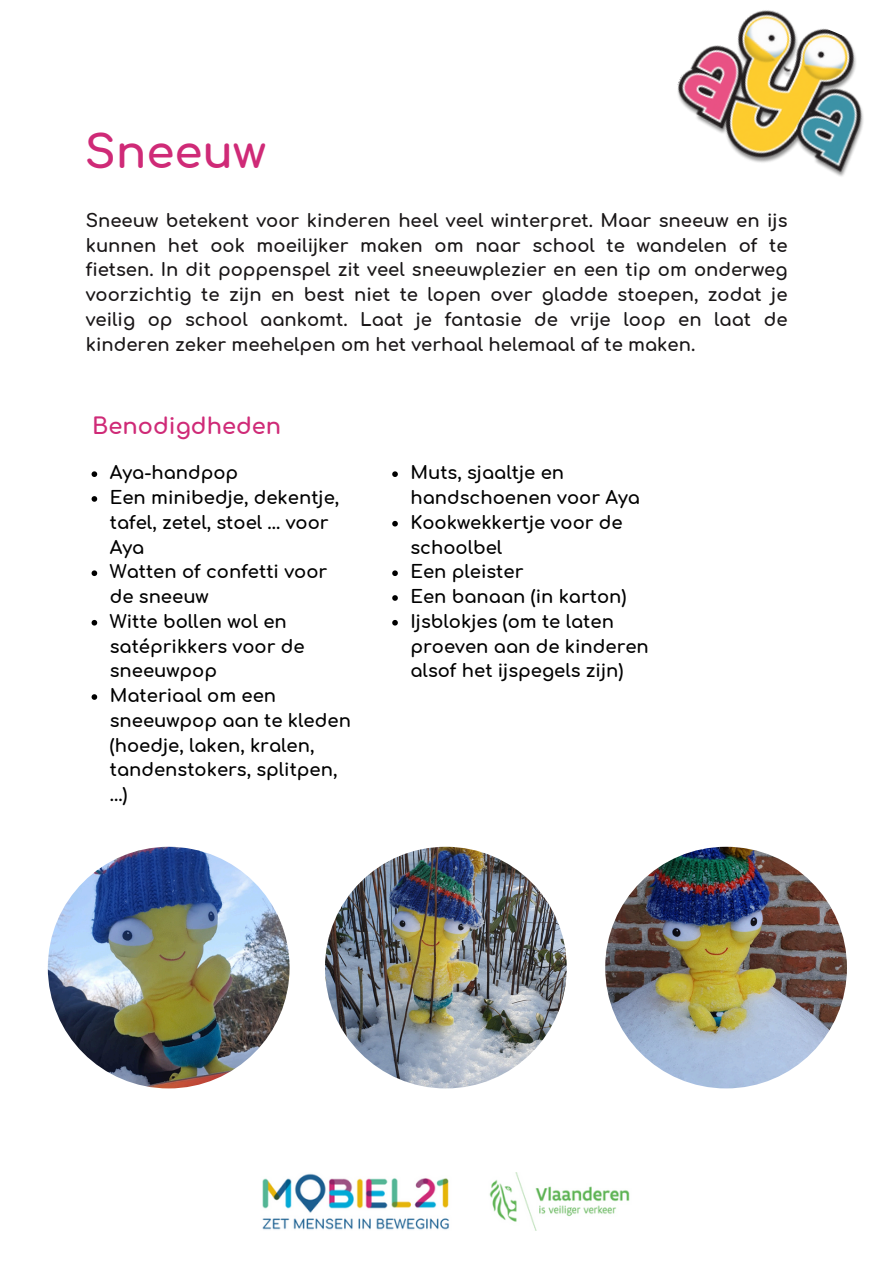
<style>
.page{position:relative;width:894px;height:1264px;background:#fff}
.page>*{position:absolute;margin:0;border:0;box-sizing:border-box;transform-origin:0 0}
.t1{font:700 45px "Comfortaa";color:#cf2a77}
.t2{font:700 22.5px "Comfortaa";color:#cf2a77}
.t3{font:700 18px/24.8px "Comfortaa";color:#000}
.t4{font:700 18px/24.8px "Comfortaa";color:#191617;text-align:justify}
</style>
<div class="page">
<img style="left:262px;top:1172px;width:368px;height:58px">
<img style="left:677px;top:10px;width:187px;height:167px">
<img style="left:48px;top:846px;width:241px;height:242px;border-radius:50%">
<img style="left:605px;top:846px;width:241px;height:242px;border-radius:50%">
<img style="left:325px;top:846px;width:241px;height:242px;border-radius:50%">
<svg style="left:91px;top:471px;width:6px;height:6px"></svg>
<svg style="left:91px;top:496px;width:6px;height:6px"></svg>
<svg style="left:91px;top:570px;width:6px;height:6px"></svg>
<svg style="left:91px;top:620px;width:6px;height:5px"></svg>
<svg style="left:91px;top:694px;width:6px;height:6px"></svg>
<svg style="left:392px;top:471px;width:6px;height:6px"></svg>
<svg style="left:392px;top:521px;width:6px;height:5px"></svg>
<svg style="left:392px;top:570px;width:6px;height:6px"></svg>
<svg style="left:392px;top:595px;width:6px;height:6px"></svg>
<svg style="left:392px;top:620px;width:6px;height:5px"></svg>
<p class="t1" style="left:85px;top:128px;width:182px">Sneeuw</p>
<p class="t4" style="left:86px;top:209px;width:703px">Sneeuw betekent voor kinderen heel veel winterpret. Maar sneeuw en ijs kunnen het ook moeilijker maken om naar school te wandelen of te fietsen. In dit poppenspel zit veel sneeuwplezier en een tip om onderweg voorzichtig te zijn en best niet te lopen over gladde stoepen, zodat je veilig op school aankomt. Laat je fantasie de vrije loop en laat de kinderen zeker meehelpen om het verhaal helemaal af te maken.</p>
<p class="t2" style="left:92px;top:414px;width:190px">Benodigdheden</p>
<p class="t3" style="left:110px;top:461px;width:130px">Aya-handpop</p>
<p class="t3" style="left:110px;top:486px;width:231px">Een minibedje, dekentje, tafel, zetel, stoel ... voor<br>Aya</p>
<p class="t3" style="left:110px;top:560px;width:219px">Watten of confetti voor de sneeuw</p>
<p class="t3" style="left:110px;top:609px;width:196px">Witte bollen wol en satéprikkers voor de sneeuwpop</p>
<p class="t3" style="left:110px;top:684px;width:242px">Materiaal om een sneeuwpop aan te kleden (hoedje, laken, kralen, tandenstokers, splitpen, ...)</p>
<p class="t3" style="left:410px;top:461px;width:231px">Muts, sjaaltje en handschoenen voor Aya</p>
<p class="t3" style="left:410px;top:510px;width:214px">Kookwekkertje voor de schoolbel</p>
<p class="t3" style="left:410px;top:560px;width:114px">Een pleister</p>
<p class="t3" style="left:410px;top:585px;width:217px">Een banaan (in karton)</p>
<p class="t3" style="left:410px;top:609px;width:240px">Ijsblokjes (om te laten proeven aan de kinderen alsof het ijspegels zijn)</p>
</div>
